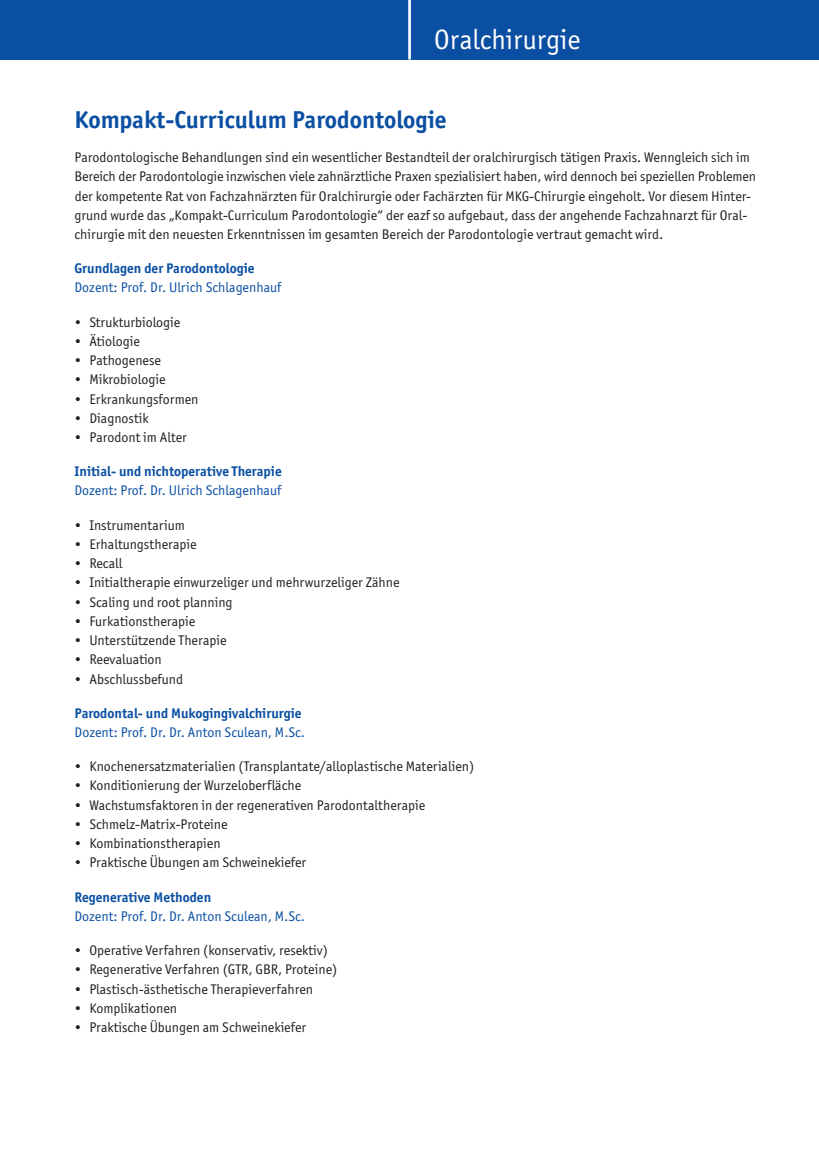
<style>
.page{position:relative;width:819px;height:1166px;background:#fff}
.page>*{position:absolute;margin:0;border:0;box-sizing:border-box;transform-origin:0 0}
.t1{font:28px "Officina San ITC";color:#fff}
.t2{font:700 24.5px "Officina San ITC";color:#0a4fa2}
.t3{font:14px/19.2px "Officina San ITC";color:#231f20}
.t4{font:14px "Officina San ITC";color:#0a4fa2}
.t5{font:700 14px "Officina San ITC";color:#0a4fa2}
</style>
<div class="page">
<div style="left:0;top:0;width:819px;height:60px;background:#0a4fa2"></div>
<hr style="left:408px;top:0;width:3px;height:60px;background:#fff">
<h1 class="t1" style="left:434px;top:23px;width:148px">Oralchirurgie</h1>
<h2 class="t2" style="left:74px;top:104px;width:374px">Kompakt-Curriculum Parodontologie</h2>
<p class="t3" style="left:74px;top:148px;width:683px">Parodontologische Behandlungen sind ein wesentlicher Bestandteil der oralchirurgisch tätigen Praxis. Wenngleich sich im Bereich der Parodontologie inzwischen viele zahnärztliche Praxen spezialisiert haben, wird dennoch bei speziellen Problemen der kompetente Rat von Fachzahnärzten für Oralchirurgie oder Fachärzten für MKG-Chirurgie eingeholt. Vor diesem Hinter&shy;grund wurde das „Kompakt-Curriculum Parodontologie“ der eazf so aufgebaut, dass der angehende Fachzahnarzt für Oral&shy;chirurgie mit den neuesten Erkenntnissen im gesamten Bereich der Parodontologie vertraut gemacht wird.</p>
<p class="t5" style="left:74px;top:260px;width:181px">Grundlagen der Parodontologie</p>
<p class="t4" style="left:74px;top:280px;width:208px">Dozent: Prof. Dr. Ulrich Schlagenhauf</p>
<p class="t3" style="left:74px;top:312px;width:107px">• Strukturbiologie</p>
<p class="t3" style="left:74px;top:331px;width:67px">• Ätiologie</p>
<p class="t3" style="left:74px;top:351px;width:88px">• Pathogenese</p>
<p class="t3" style="left:74px;top:370px;width:93px">• Mikrobiologie</p>
<p class="t3" style="left:74px;top:389px;width:125px">• Erkrankungsformen</p>
<p class="t3" style="left:75px;top:408px;width:76px">• Diagnostik</p>
<p class="t3" style="left:75px;top:428px;width:114px">• Parodont im Alter</p>
<p class="t5" style="left:75px;top:463px;width:209px">Initial- und nichtoperative Therapie</p>
<p class="t4" style="left:74px;top:483px;width:208px">Dozent: Prof. Dr. Ulrich Schlagenhauf</p>
<p class="t3" style="left:74px;top:515px;width:112px">• Instrumentarium</p>
<p class="t3" style="left:74px;top:534px;width:124px">• Erhaltungstherapie</p>
<p class="t3" style="left:74px;top:554px;width:49px">• Recall</p>
<p class="t3" style="left:74px;top:573px;width:326px">• Initialtherapie einwurzeliger und mehrwurzeliger Zähne</p>
<p class="t3" style="left:74px;top:592px;width:160px">• Scaling und root planning</p>
<p class="t3" style="left:74px;top:611px;width:122px">• Furkationstherapie</p>
<p class="t3" style="left:74px;top:631px;width:153px">• Unterstützende Therapie</p>
<p class="t3" style="left:74px;top:650px;width:89px">• Reevaluation</p>
<p class="t3" style="left:74px;top:669px;width:110px">• Abschlussbefund</p>
<p class="t5" style="left:74px;top:704px;width:229px">Parodontal- und Mukogingivalchirurgie</p>
<p class="t4" style="left:75px;top:724px;width:232px">Dozent: Prof. Dr. Dr. Anton Sculean, M.Sc.</p>
<p class="t3" style="left:75px;top:757px;width:401px">• Knochenersatzmaterialien (Transplantate/alloplastische Materialien)</p>
<p class="t3" style="left:74px;top:776px;width:228px">• Konditionierung der Wurzeloberfläche</p>
<p class="t3" style="left:74px;top:795px;width:352px">• Wachstumsfaktoren in der regenerativen Parodontaltherapie</p>
<p class="t3" style="left:74px;top:814px;width:154px">• Schmelz-Matrix-Proteine</p>
<p class="t3" style="left:74px;top:834px;width:148px">• Kombinationstherapien</p>
<p class="t3" style="left:74px;top:853px;width:233px">• Praktische Übungen am Schweinekiefer</p>
<p class="t5" style="left:74px;top:888px;width:138px">Regenerative Methoden</p>
<p class="t4" style="left:74px;top:908px;width:232px">Dozent: Prof. Dr. Dr. Anton Sculean, M.Sc.</p>
<p class="t3" style="left:74px;top:940px;width:255px">• Operative Verfahren (konservativ, resektiv)</p>
<p class="t3" style="left:74px;top:960px;width:264px">• Regenerative Verfahren (GTR, GBR, Proteine)</p>
<p class="t3" style="left:75px;top:979px;width:240px">• Plastisch-ästhetische Therapieverfahren</p>
<p class="t3" style="left:75px;top:998px;width:104px">• Komplikationen</p>
<p class="t3" style="left:75px;top:1017px;width:233px">• Praktische Übungen am Schweinekiefer</p>
</div>
